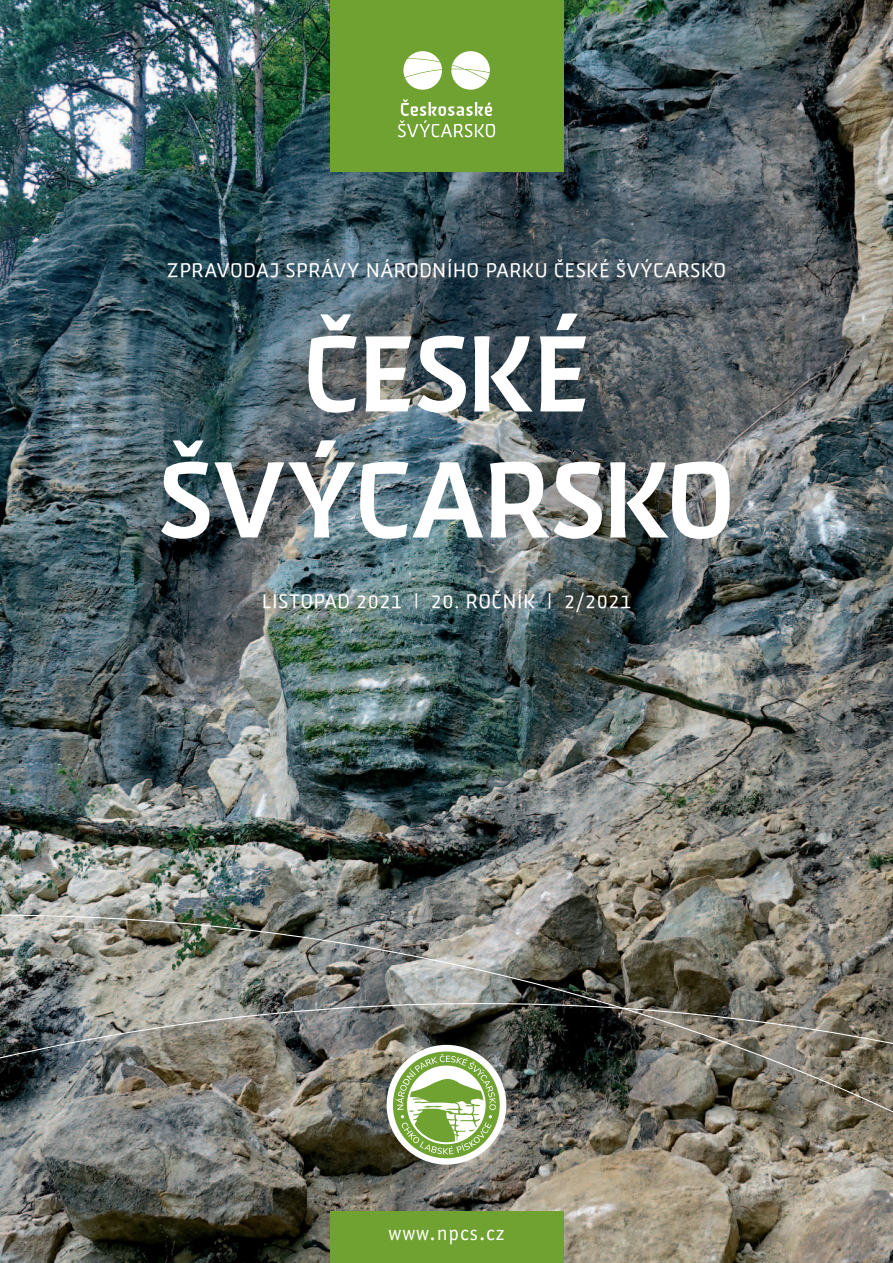
<style>
.page{position:relative;width:893px;height:1263px;background:#fff}
.page>*{position:absolute;margin:0;border:0;box-sizing:border-box;transform-origin:0 0}
.t1{font:500 105px/126px "Skog Sans";letter-spacing:-.01em;color:#fff;text-align:center}
.t2{font:21px "ITC Officina Sans LTCE";letter-spacing:.05em;color:#fff}
.t3{font:19.5px "Skog Sans";letter-spacing:.05em;color:#fff}
.s1{font-family:"Dosis"}
</style>
<div class="page">
<img style="left:0;top:0;width:893px;height:1263px">
<div style="left:330px;top:0;width:233px;height:171px;background:#70a231"></div>
<svg style="left:398px;top:99px;width:97px;height:38px"></svg>
<svg style="left:403px;top:51px;width:39px;height:39px"></svg>
<svg style="left:451px;top:51px;width:39px;height:39px"></svg>
<div style="left:330px;top:1212px;width:233px;height:51px;background:#70a231"></div>
<img style="left:0;top:914px;width:893px;height:205px">
<img style="left:0;top:999px;width:893px;height:63px">
<div style="left:387px;top:1045px;width:119px;height:119px;background:#fff;border-radius:50%"></div>
<svg style="left:393px;top:1051px;width:107px;height:107px"></svg>
<p class="t3" style="left:167px;top:261px;width:560px">ZPRAVODAJ SPRÁVY NÁRODNÍHO PARKU ČESKÉ ŠVÝCARSKO</p>
<h1 class="t1" style="left:158px;top:317px;width:579px">ČESKÉ<br>ŠVÝCARSKO</h1>
<p class="t3" style="left:262px;top:593px;width:370px">LISTOPAD 2021 <span class="s1">|</span> 20. ROČNÍK <span class="s1">|</span> 2/2021</p>
<p class="t2" style="left:389px;top:1225px;width:117px">www.npcs.cz</p>
</div>
